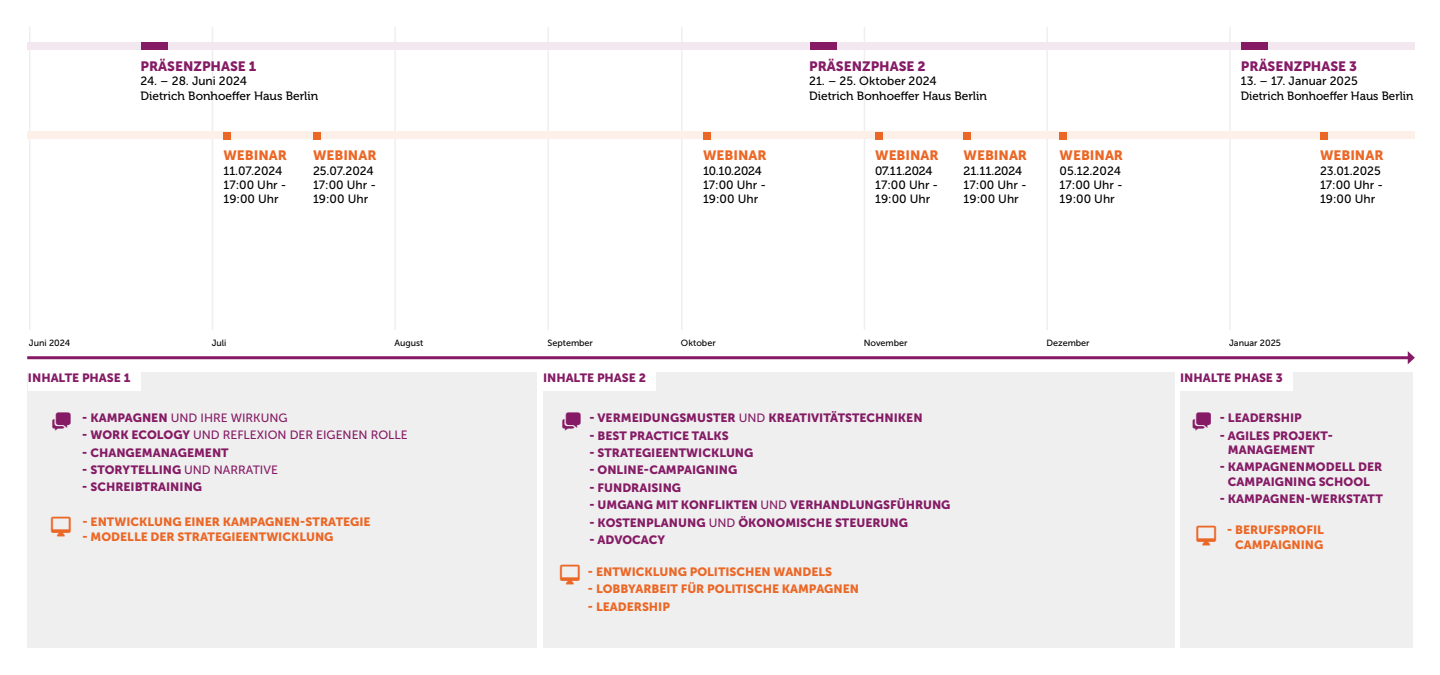
<style>
.page{position:relative;width:1440px;height:675px;background:#fff}
.page>*{position:absolute;margin:0;border:0;box-sizing:border-box;transform-origin:0 0}
.t1{font:13.5px "Museo Sans 900";color:#eb6726}
.t2{font:13.5px "Museo Sans 900";color:#851b65}
.t3{font:12px/14.4px "Museo Sans 900";color:#851b65}
.t4{font:12px/14.4px "Museo Sans 500";color:#000}
.t5{font:12px/14.4px "Museo Sans 900";color:#eb6726;text-align:right}
.t6{font:12px "Museo 500";color:#000}
.t7{font:12px "Museo Sans 500";color:#851b65}
.t8{font:9px "Museo Sans 500";color:#000}
.s1{font-family:"Museo Sans 900"}
.s2{font-family:"Museo Sans 500"}
</style>
<div class="page">
<hr style="left:27px;top:356px;width:1383px;height:3px;background:#851b65">
<svg style="left:1408px;top:351px;width:7px;height:13px"></svg>
<div style="left:28px;top:373px;width:509px;height:275px;background:#efefef"></div>
<hr style="left:29px;top:27px;width:1px;height:303px;background:#efefef">
<hr style="left:212px;top:27px;width:1px;height:303px;background:#efefef">
<hr style="left:394px;top:27px;width:2px;height:303px;background:#efefef">
<hr style="left:547px;top:27px;width:2px;height:303px;background:#efefef">
<hr style="left:681px;top:27px;width:2px;height:303px;background:#efefef">
<hr style="left:864px;top:27px;width:1px;height:303px;background:#efefef">
<hr style="left:1046px;top:27px;width:2px;height:303px;background:#efefef">
<hr style="left:1229px;top:27px;width:2px;height:303px;background:#efefef">
<div style="left:27px;top:131px;width:1387px;height:8px;background:#fdf0e9"></div>
<div style="left:27px;top:42px;width:1387px;height:8px;background:#f3e8f0"></div>
<div style="left:141px;top:42px;width:27px;height:8px;background:#851b65"></div>
<div style="left:810px;top:42px;width:27px;height:8px;background:#851b65"></div>
<div style="left:1241px;top:42px;width:27px;height:8px;background:#851b65"></div>
<div style="left:224px;top:132px;width:7px;height:7px;background:#eb6726"></div>
<div style="left:875px;top:132px;width:8px;height:7px;background:#eb6726"></div>
<div style="left:28px;top:373px;width:112px;height:18px;background:#fff"></div>
<div style="left:543px;top:373px;width:631px;height:275px;background:#efefef"></div>
<div style="left:543px;top:373px;width:113px;height:18px;background:#fff"></div>
<div style="left:1180px;top:373px;width:233px;height:275px;background:#efefef"></div>
<div style="left:1180px;top:373px;width:113px;height:18px;background:#fff"></div>
<div style="left:964px;top:132px;width:7px;height:7px;background:#eb6726"></div>
<div style="left:1060px;top:132px;width:7px;height:7px;background:#eb6726"></div>
<div style="left:313px;top:132px;width:8px;height:7px;background:#eb6726"></div>
<div style="left:703px;top:132px;width:8px;height:7px;background:#eb6726"></div>
<div style="left:1320px;top:132px;width:8px;height:7px;background:#eb6726"></div>
<p class="t2" style="left:140px;top:58px;width:117px">PRÄSENZPHASE 1</p>
<p class="t4" style="left:140px;top:74px;width:108px">24. – 28. Juni 2024</p>
<p class="t6" style="left:140px;top:89px;width:179px">Dietrich Bonhoeffer Haus Berlin</p>
<p class="t1" style="left:224px;top:148px;width:65px">WEBINAR</p>
<p class="t4" style="left:224px;top:163px;width:65px">11.07.2024<br>17:00 Uhr -<br>19:00 Uhr</p>
<p class="t1" style="left:313px;top:148px;width:65px">WEBINAR</p>
<p class="t4" style="left:313px;top:163px;width:65px">25.07.2024<br>17:00 Uhr -<br>19:00 Uhr</p>
<p class="t1" style="left:703px;top:148px;width:65px">WEBINAR</p>
<p class="t6" style="left:703px;top:164px;width:60px">10.10.2024</p>
<p class="t4" style="left:703px;top:178px;width:65px">17:00 Uhr -<br>19:00 Uhr</p>
<p class="t2" style="left:809px;top:58px;width:118px">PRÄSENZPHASE 2</p>
<p class="t4" style="left:809px;top:74px;width:129px">21. – 25. Oktober 2024</p>
<p class="t6" style="left:809px;top:89px;width:179px">Dietrich Bonhoeffer Haus Berlin</p>
<p class="t1" style="left:875px;top:148px;width:65px">WEBINAR</p>
<p class="t6" style="left:875px;top:164px;width:59px">07.11.2024</p>
<p class="t4" style="left:875px;top:178px;width:65px">17:00 Uhr -<br>19:00 Uhr</p>
<p class="t1" style="left:964px;top:148px;width:65px">WEBINAR</p>
<p class="t6" style="left:964px;top:164px;width:60px">21.11.2024</p>
<p class="t4" style="left:964px;top:178px;width:65px">17:00 Uhr -<br>19:00 Uhr</p>
<p class="t1" style="left:1060px;top:148px;width:65px">WEBINAR</p>
<p class="t4" style="left:1060px;top:163px;width:65px">05.12.2024<br>17:00 Uhr -<br>19:00 Uhr</p>
<p class="t2" style="left:1241px;top:58px;width:118px">PRÄSENZPHASE 3</p>
<p class="t4" style="left:1241px;top:74px;width:118px">13. – 17. Januar 2025</p>
<p class="t6" style="left:1241px;top:89px;width:174px">Dietrich Bonhoeffer Haus Berlin</p>
<p class="t1" style="left:1320px;top:148px;width:65px">WEBINAR</p>
<p class="t4" style="left:1320px;top:163px;width:65px">23.01.2025<br>17:00 Uhr -<br>19:00 Uhr</p>
<p class="t8" style="left:29px;top:338px;width:43px">Juni 2024</p>
<p class="t8" style="left:212px;top:338px;width:16px">Juli</p>
<p class="t8" style="left:394px;top:338px;width:31px">August</p>
<p class="t8" style="left:547px;top:338px;width:47px">September</p>
<p class="t8" style="left:681px;top:338px;width:36px">Oktober</p>
<p class="t8" style="left:864px;top:338px;width:45px">November</p>
<p class="t8" style="left:1046px;top:338px;width:45px">Dezember</p>
<p class="t8" style="left:1229px;top:338px;width:53px">Januar 2025</p>
<p class="t3" style="left:28px;top:370px;width:104px">INHALTE PHASE 1</p>
<p class="t7" style="left:82px;top:411px;width:207px"><span class="s1">- KAMPAGNEN</span> UND IHRE WIRKUNG</p>
<p class="t7" style="left:82px;top:429px;width:327px"><span class="s1">- WORK ECOLOGY</span> UND REFLEXION DER EIGENEN ROLLE</p>
<p class="t3" style="left:82px;top:445px;width:148px">- CHANGEMANAGEMENT</p>
<p class="t3" style="left:82px;top:463px;width:198px">- STORYTELLING <span class="s2">UND NARRATIVE</span></p>
<p class="t3" style="left:82px;top:480px;width:122px">- SCHREIBTRAINING</p>
<p class="t5" style="left:82px;top:515px;width:290px">- ENTWICKLUNG EINER KAMPAGNEN-STRATEGIE</p>
<p class="t5" style="left:82px;top:529px;width:253px">- MODELLE DER STRATEGIEENTWICKLUNG</p>
<p class="t3" style="left:543px;top:370px;width:104px">INHALTE PHASE 2</p>
<p class="t3" style="left:1180px;top:370px;width:104px">INHALTE PHASE 3</p>
<p class="t3" style="left:589px;top:411px;width:335px">- VERMEIDUNGSMUSTER <span class="s2">UND</span> KREATIVITÄTSTECHNIKEN</p>
<p class="t3" style="left:589px;top:428px;width:141px">- BEST PRACTICE TALKS</p>
<p class="t3" style="left:589px;top:446px;width:166px">- STRATEGIEENTWICKLUNG</p>
<p class="t3" style="left:589px;top:463px;width:150px">- ONLINE-CAMPAIGNING</p>
<p class="t3" style="left:589px;top:480px;width:94px">- FUNDRAISING</p>
<p class="t3" style="left:589px;top:498px;width:363px">- UMGANG MIT KONFLIKTEN <span class="s2">UND</span> VERHANDLUNGSFÜHRUNG</p>
<p class="t3" style="left:589px;top:515px;width:321px">- KOSTENPLANUNG <span class="s2">UND</span> ÖKONOMISCHE STEUERUNG</p>
<p class="t3" style="left:589px;top:533px;width:78px">- ADVOCACY</p>
<p class="t5" style="left:1227px;top:523px;width:99px">- BERUFSPROFIL<br>CAMPAIGNING</p>
<p class="t3" style="left:1219px;top:411px;width:84px">- LEADERSHIP</p>
<p class="t3" style="left:1228px;top:428px;width:107px;text-indent:-9px">- AGILES PROJEKT-<br>MANAGEMENT</p>
<p class="t3" style="left:1219px;top:460px;width:164px;text-align:center">- KAMPAGNENMODELL DER<br>CAMPAIGNING SCHOOL</p>
<p class="t3" style="left:1219px;top:492px;width:165px">- KAMPAGNEN-WERKSTATT</p>
<p class="t5" style="left:587px;top:564px;width:246px">- ENTWICKLUNG POLITISCHEN WANDELS</p>
<p class="t5" style="left:587px;top:582px;width:273px">- LOBBYARBEIT FÜR POLITISCHE KAMPAGNEN</p>
<p class="t5" style="left:587px;top:599px;width:84px">- LEADERSHIP</p>
</div>
